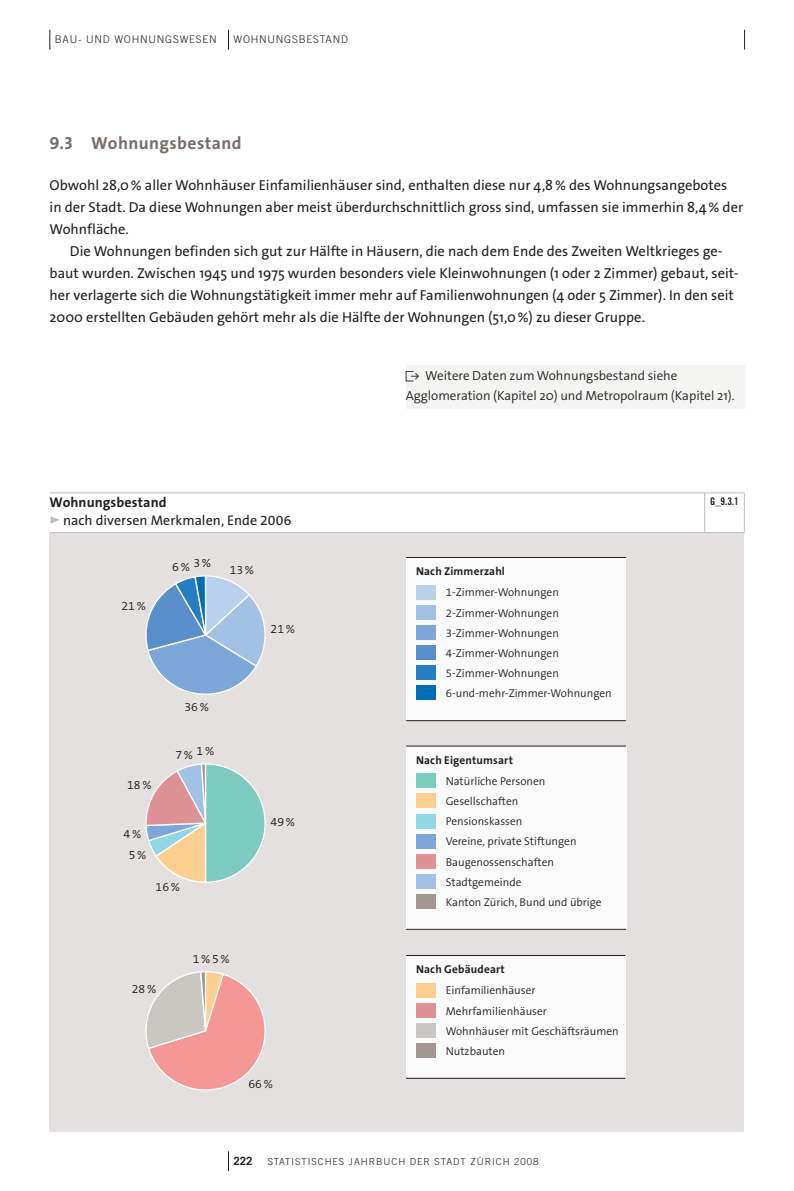
<style>
.page{position:relative;width:794px;height:1191px;background:#fff}
.page>*{position:absolute;margin:0;border:0;box-sizing:border-box;transform-origin:0 0}
.t1{font:700 17.5px "The Sans OT7";letter-spacing:.025em;color:#766d68}
.t2{font:14.35px/21.9px "The Sans OT5 Plain";color:#231f20}
.t3{font:14px "The Sans OT5 Plain";letter-spacing:.005em;color:#231f20}
.t4{font:700 14px "The Sans OT7";letter-spacing:.005em;color:#231f20}
.t5{font:300 13.12px/20.1px "The Sans OT4";color:#231f20}
.t6{font:300 12.25px "The Sans OT4";color:#231f20}
.t7{font:300 11.38px/20.1px "The Sans OT4";color:#231f20}
.t8{font:700 11.38px "The Sans OT7";letter-spacing:.015em;color:#231f20}
.t9{font:700 11.38px "Trade Gothic LT Std";color:#231f20}
.t10{font:300 10.5px "Trade Gothic LT Std";letter-spacing:.075em;color:#231f20}
.t11{font:10.5px "Trade Gothic LT Std Bd Cn 20";color:#231f20}
.t12{font:300 9.62px "Trade Gothic LT Std";letter-spacing:.1em;color:#231f20}
.s1{font-family:"The Sans OT7";font-weight:700;font-size:17.5px;color:#bcbdc0}
</style>
<div class="page">
<div style="left:50px;top:533px;width:694px;height:598px;background:#e3e0df"></div>
<svg style="left:145px;top:575px;width:121px;height:120px"></svg>
<svg style="left:145px;top:763px;width:121px;height:120px"></svg>
<svg style="left:145px;top:971px;width:121px;height:120px"></svg>
<div style="left:406px;top:365px;width:338px;height:44px;background:#f4f4f3"></div>
<svg style="left:228px;top:1151px;width:1px;height:20px"></svg>
<svg style="left:50px;top:30px;width:1px;height:20px"></svg>
<svg style="left:228px;top:30px;width:1px;height:20px"></svg>
<svg style="left:744px;top:30px;width:1px;height:20px"></svg>
<hr style="left:50px;top:492px;width:694px;height:1px;background:#bcbdc0">
<hr style="left:50px;top:532px;width:654px;height:1px;background:#bcbdc0">
<svg style="left:50px;top:493px;width:695px;height:39px"></svg>
<hr style="left:704px;top:532px;width:40px;height:1px;background:#bcbdc0">
<div style="left:406px;top:557px;width:220px;height:163px;background:#fbfbfb"></div>
<hr style="left:406px;top:557px;width:220px;height:1px;background:#231f20">
<hr style="left:406px;top:720px;width:220px;height:1px;background:#231f20">
<div style="left:416px;top:585px;width:20px;height:14px;background:#b9d1ec"></div>
<div style="left:416px;top:605px;width:20px;height:15px;background:#a1c1e5"></div>
<div style="left:416px;top:625px;width:20px;height:15px;background:#7ca7d8"></div>
<div style="left:416px;top:645px;width:20px;height:15px;background:#5990cb"></div>
<div style="left:416px;top:665px;width:20px;height:15px;background:#277dc1"></div>
<div style="left:416px;top:685px;width:20px;height:15px;background:#006db7"></div>
<div style="left:406px;top:746px;width:220px;height:183px;background:#fbfbfb"></div>
<hr style="left:406px;top:746px;width:220px;height:1px;background:#231f20">
<hr style="left:406px;top:929px;width:220px;height:1px;background:#231f20">
<div style="left:416px;top:773px;width:20px;height:15px;background:#7bcbbf"></div>
<div style="left:416px;top:793px;width:20px;height:15px;background:#fdcf91"></div>
<div style="left:416px;top:813px;width:20px;height:15px;background:#91d6e3"></div>
<div style="left:416px;top:834px;width:20px;height:14px;background:#7ca7d8"></div>
<div style="left:416px;top:854px;width:20px;height:15px;background:#de9296"></div>
<div style="left:416px;top:874px;width:20px;height:15px;background:#a1c1e5"></div>
<div style="left:416px;top:894px;width:20px;height:15px;background:#a19692"></div>
<div style="left:406px;top:955px;width:219px;height:123px;background:#fbfbfb"></div>
<hr style="left:406px;top:955px;width:219px;height:1px;background:#231f20">
<hr style="left:406px;top:1078px;width:219px;height:1px;background:#231f20">
<div style="left:416px;top:982px;width:20px;height:15px;background:#fdcf91"></div>
<div style="left:416px;top:1003px;width:20px;height:14px;background:#de9296"></div>
<div style="left:416px;top:1023px;width:20px;height:15px;background:#cac6c1"></div>
<div style="left:416px;top:1043px;width:20px;height:15px;background:#a19692"></div>
<p class="t10" style="left:55px;top:33px;width:94px">BAU- UN D WOHNUNG</p>
<p class="t10" style="left:173px;top:33px;width:37px">SWESEN</p>
<p class="t10" style="left:233px;top:33px;width:35px">WOHNUNG</p>
<p class="t10" style="left:292px;top:33px;width:58px">SBESTAN D</p>
<p class="t1" style="left:50px;top:132px;width:193px">9.3 Wohnungsbestand</p>
<p class="t2" style="left:50px;top:175px;width:695px">Obwohl 28,0% aller Wohnhäuser Einfamilienhäuser sind, enthalten diese nur 4,8% des Wohnungsangebotes<br>in der Stadt. Da diese Wohnungen aber meist überdurchschnittlich gross sind, umfassen sie immerhin 8,4% der<br>Wohnfläche.</p>
<p class="t2" style="left:50px;top:240px;width:690px;text-indent:20px">Die Wohnungen befinden sich gut zur Hälfte in Häusern, die nach dem Ende des Zweiten Weltkrieges ge&shy;baut wurden. Zwischen 1945 und 1975 wurden besonders viele Kleinwohnungen (1 oder 2 Zimmer) gebaut, seit&shy;her verlagerte sich die Wohnungstätigkeit immer mehr auf Familienwohnungen (4 oder 5 Zimmer). In den seit 2000 erstellten Gebäuden gehört mehr als die Hälfte der Wohnungen (51,0%) zu dieser Gruppe.</p>
<p class="t4" style="left:50px;top:493px;width:118px">Wohnungsbestand</p>
<p class="t3" style="left:50px;top:511px;width:243px"><span class="s1">▹</span> nach diversen Merkmalen, Ende 2006</p>
<p class="t6" style="left:122px;top:597px;width:26px">21 %</p>
<p class="t6" style="left:172px;top:557px;width:40px">6 % 3 %</p>
<p class="t6" style="left:230px;top:562px;width:26px">13 %</p>
<p class="t6" style="left:271px;top:620px;width:26px">21 %</p>
<p class="t6" style="left:184px;top:698px;width:26px">36 %</p>
<p class="t6" style="left:127px;top:777px;width:26px">18 %</p>
<p class="t6" style="left:124px;top:825px;width:19px">4 %</p>
<p class="t6" style="left:129px;top:847px;width:19px">5 %</p>
<p class="t6" style="left:175px;top:745px;width:40px">7 % 1 %</p>
<p class="t6" style="left:156px;top:878px;width:26px">16 %</p>
<p class="t6" style="left:132px;top:980px;width:26px">28 %</p>
<p class="t6" style="left:193px;top:951px;width:38px">1 %5 %</p>
<p class="t6" style="left:271px;top:814px;width:26px">49 %</p>
<p class="t6" style="left:248px;top:1075px;width:26px">66 %</p>
<p class="t5" style="left:406px;top:366px;width:330px;text-indent:19px">Weitere Daten zum Wohnungsbestand siehe<br>Agglomeration (Kapitel 20) und Metropolraum (Kapitel 21).</p>
<p class="t8" style="left:416px;top:564px;width:90px">Nach Zimmerzahl</p>
<p class="t7" style="left:446px;top:582px;width:167px">1-Zimmer-Wohnungen<br>2-Zimmer-Wohnungen<br>3-Zimmer-Wohnungen<br>4-Zimmer-Wohnungen<br>5-Zimmer-Wohnungen<br>6-und-mehr-Zimmer-Wohnungen</p>
<p class="t8" style="left:416px;top:753px;width:99px">Nach Eigentumsart</p>
<p class="t7" style="left:446px;top:771px;width:157px">Natürliche Personen<br>Gesellschaften<br>Pensionskassen<br>Vereine, private Stiftungen<br>Baugenossenschaften<br>Stadtgemeinde<br>Kanton Zürich, Bund und übrige</p>
<p class="t8" style="left:416px;top:962px;width:90px">Nach Gebäudeart</p>
<p class="t7" style="left:446px;top:980px;width:174px">Einfamilienhäuser<br>Mehrfamilienhäuser<br>Wohnhäuser mit Geschäftsräumen<br>Nutzbauten</p>
<p class="t11" style="left:710px;top:495px;width:30px">G_9.3.1</p>
<p class="t9" style="left:233px;top:1153px;width:20px">222</p>
<p class="t12" style="left:268px;top:1155px;width:272px">STATISTISCHES JAHRBUCH DER STADT ZÜRICH 2008</p>
</div>
